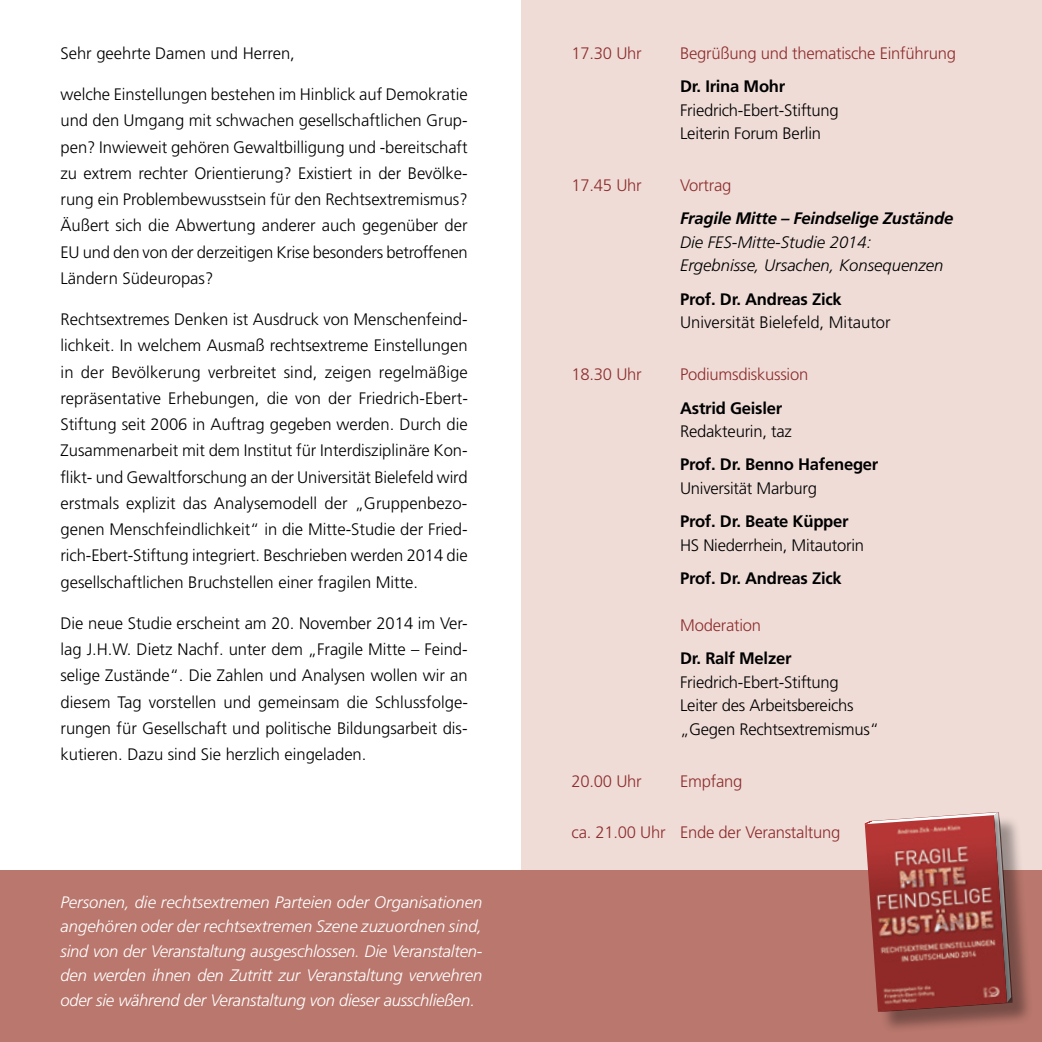
<style>
.page{position:relative;width:1042px;height:1042px;background:#fff}
.page>*{position:absolute;margin:0;border:0;box-sizing:border-box;transform-origin:0 0}
.t1{font:300 16.62px/26.2px "Frutiger";letter-spacing:-.01em;color:#000;text-align:justify}
.t2{font:italic 300 16.62px/24.5px "Frutiger";letter-spacing:-.015em;color:#fff;text-align:justify}
.t3{font:300 16.62px "Frutiger";letter-spacing:-.015em;color:#8e2e2d}
.t4{font:700 16.62px "Frutiger";letter-spacing:-.015em;color:#000}
.t5{font:italic 300 16.62px/23.4px "Frutiger CE";color:#000}
.t6{font:italic 700 16.62px "Frutiger CE";letter-spacing:-.015em;color:#000}
</style>
<div class="page">
<div style="left:521px;top:0;width:521px;height:1042px;background:#efdcd7"></div>
<div style="left:0;top:870px;width:1042px;height:172px;background:#b9776d"></div>
<div style="left:868px;top:815px;width:165px;height:218px;background:#000;opacity:.35"></div>
<svg style="left:864px;top:812px;width:148px;height:200px"></svg>
<img style="left:865px;top:815px;width:142px;height:197px">
<p class="t1" style="left:61px;top:40px;width:236px">Sehr geehrte Damen und Herren,</p>
<p class="t1" style="left:61px;top:81px;width:409px">welche Einstellungen bestehen im Hinblick auf Demokratie und den Umgang mit schwachen gesellschaftlichen Grup&shy;pen? Inwieweit gehören Gewaltbilligung und -bereitschaft zu extrem rechter Orientierung? Existiert in der Bevölke&shy;rung ein Problembewusstsein für den Rechtsextremismus?<br>Äußert sich die Abwertung anderer auch gegenüber der EU und den von der derzeitigen Krise besonders betroffenen Ländern Südeuropas?</p>
<p class="t1" style="left:61px;top:306px;width:409px">Rechtsextremes Denken ist Ausdruck von Menschenfeind&shy;lichkeit. In welchem Ausmaß rechtsextreme Einstellungen in der Bevölkerung verbreitet sind, zeigen regelmäßige repräsentative Erhebungen, die von der Friedrich-Ebert-Stiftung seit 2006 in Auftrag gegeben werden. Durch die Zusammenarbeit mit dem Institut für Interdisziplinäre Kon&shy;flikt- und Gewaltforschung an der Universität Bielefeld wird erstmals explizit das Analysemodell der „Gruppenbezo&shy;genen Menschfeindlichkeit“ in die Mitte-Studie der Fried&shy;rich-Ebert-Stiftung integriert. Beschrieben werden 2014 die gesellschaftlichen Bruchstellen einer fragilen Mitte.</p>
<p class="t1" style="left:61px;top:610px;width:409px">Die neue Studie erscheint am 20. November 2014 im Ver&shy;lag J.H.W. Dietz Nachf. unter dem „Fragile Mitte – Feind&shy;selige Zustände“. Die Zahlen und Analysen wollen wir an diesem Tag vorstellen und gemeinsam die Schlussfolge&shy;rungen für Gesellschaft und politische Bildungsarbeit dis&shy;kutieren. Dazu sind Sie herzlich eingeladen.</p>
<p class="t2" style="left:61px;top:889px;width:423px">Personen, die rechtsextremen Parteien oder Organisationen angehören oder der rechtsextremen Szene zuzuordnen sind, sind von der Veranstaltung ausgeschlossen. Die Veranstalten&shy;den werden ihnen den Zutritt zur Veranstaltung verwehren oder sie während der Veranstaltung von dieser ausschließen.</p>
<p class="t3" style="left:571px;top:44px;width:72px">17.30 Uhr</p>
<p class="t3" style="left:680px;top:44px;width:277px">Begrüßung und thematische Einführung</p>
<p class="t4" style="left:680px;top:77px;width:107px">Dr. Irina Mohr</p>
<p class="t1" style="left:680px;top:98px;width:160px;line-height:23.4px">Friedrich-Ebert-Stiftung<br>Leiterin Forum Berlin</p>
<p class="t3" style="left:571px;top:176px;width:72px">17.45 Uhr</p>
<p class="t3" style="left:680px;top:176px;width:53px">Vortrag</p>
<p class="t6" style="left:680px;top:209px;width:275px">Fragile Mitte – Feindselige Zustände</p>
<p class="t5" style="left:680px;top:230px;width:265px">Die FES-Mitte-Studie 2014:<br>Ergebnisse, Ursachen, Konsequenzen</p>
<p class="t4" style="left:680px;top:289px;width:163px">Prof. Dr. Andreas Zick</p>
<p class="t1" style="left:680px;top:309px;width:212px">Universität Bielefeld, Mitautor</p>
<p class="t3" style="left:571px;top:365px;width:72px">18.30 Uhr</p>
<p class="t3" style="left:680px;top:365px;width:130px">Podiumsdiskussion</p>
<p class="t4" style="left:680px;top:398px;width:104px">Astrid Geisler</p>
<p class="t1" style="left:680px;top:418px;width:113px">Redakteurin, taz</p>
<p class="t4" style="left:680px;top:455px;width:200px">Prof. Dr. Benno Hafeneger</p>
<p class="t1" style="left:680px;top:475px;width:138px">Universität Marburg</p>
<p class="t4" style="left:680px;top:512px;width:170px">Prof. Dr. Beate Küpper</p>
<p class="t1" style="left:680px;top:532px;width:186px">HS Niederrhein, Mitautorin</p>
<p class="t4" style="left:680px;top:568px;width:163px">Prof. Dr. Andreas Zick</p>
<p class="t3" style="left:680px;top:616px;width:82px">Moderation</p>
<p class="t4" style="left:680px;top:649px;width:113px">Dr. Ralf Melzer</p>
<p class="t1" style="left:680px;top:670px;width:200px;line-height:23.4px;text-align:left">Friedrich-Ebert-Stiftung<br>Leiter des Arbeitsbereichs „Gegen Rechtsextremismus“</p>
<p class="t3" style="left:571px;top:771px;width:72px">20.00 Uhr</p>
<p class="t3" style="left:680px;top:771px;width:64px">Empfang</p>
<p class="t3" style="left:571px;top:823px;width:270px">ca. 21.00 Uhr Ende der Veranstaltung</p>
</div>
